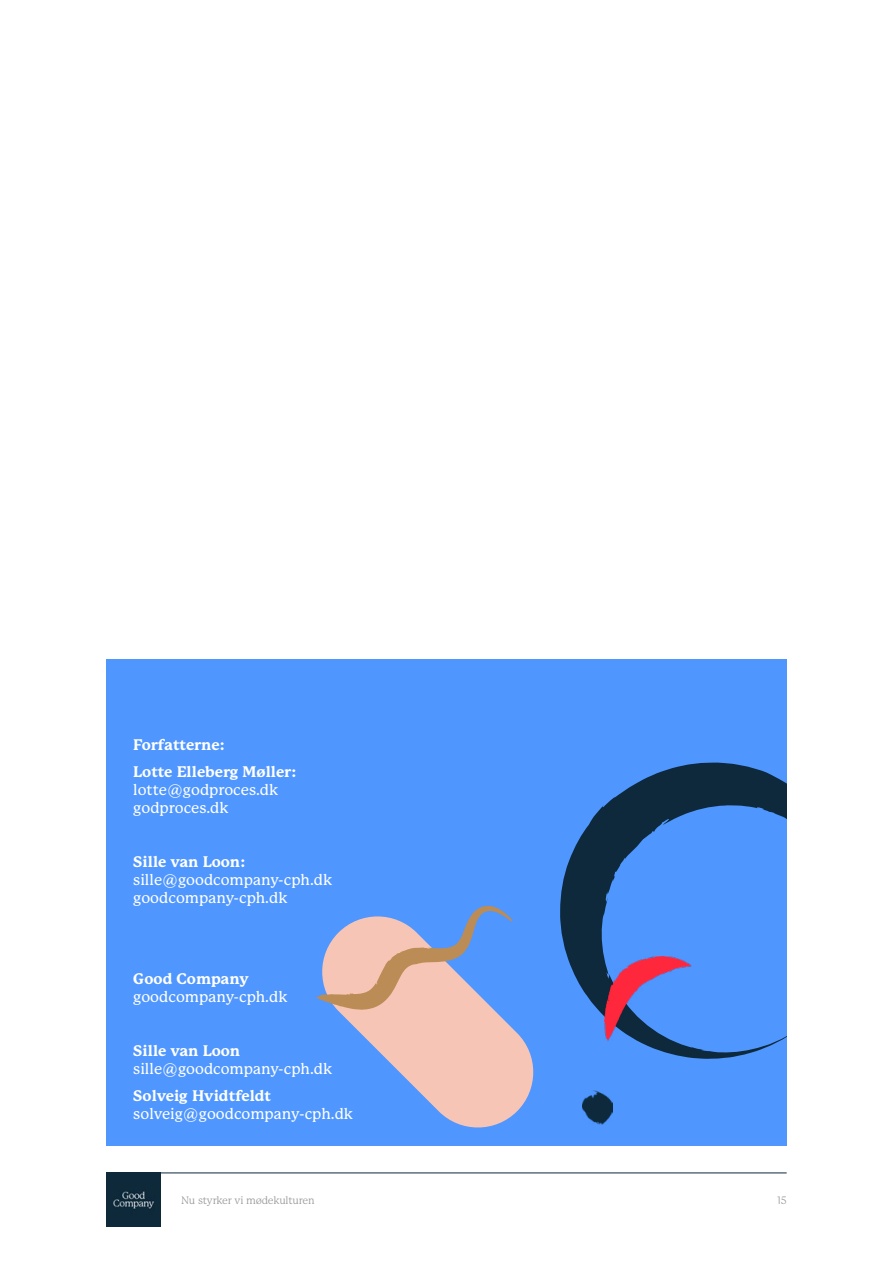
<style>
.page{position:relative;width:893px;height:1263px;background:#fff}
.page>*{position:absolute;margin:0;border:0;box-sizing:border-box;transform-origin:0 0}
.t1{font:500 15px/18px "P Mackinac Pro";color:#fff}
.t2{font:800 15px/27px "P22 Mackinac Pro";color:#fff}
.t3{font:10.5px "P22 Mackinac Pro";letter-spacing:-.02em;color:#9c9c9d}
</style>
<div class="page">
<img style="left:106px;top:1173px;width:54px;height:54px">
<hr style="left:106px;top:1172px;width:681px;height:1px;background:#0d293b">
<div style="left:106px;top:660px;width:681px;height:486px;background:#4f96ff"></div>
<svg style="left:560px;top:763px;width:227px;height:296px"></svg>
<svg style="left:315px;top:906px;width:218px;height:221px"></svg>
<img style="left:583px;top:1090px;width:30px;height:34px">
<img style="left:604px;top:957px;width:87px;height:84px">
<p class="t2" style="left:133px;top:731px;width:165px">Forfatterne:<br>Lotte Elleberg Møller:</p>
<p class="t1" style="left:133px;top:781px;width:147px">lotte@godproces.dk godproces.dk</p>
<p class="t2" style="left:133px;top:848px;width:114px">Sille van Loon:</p>
<p class="t1" style="left:133px;top:871px;width:200px">sille@goodcompany-cph.dk goodcompany-cph.dk</p>
<p class="t2" style="left:133px;top:965px;width:117px">Good Company</p>
<p class="t1" style="left:133px;top:988px;width:156px">goodcompany-cph.dk</p>
<p class="t2" style="left:133px;top:1037px;width:108px">Sille van Loon</p>
<p class="t1" style="left:133px;top:1060px;width:200px">sille@goodcompany-cph.dk</p>
<p class="t2" style="left:133px;top:1082px;width:139px">Solveig Hvidtfeldt</p>
<p class="t1" style="left:133px;top:1105px;width:221px">solveig@goodcompany-cph.dk</p>
<p class="t3" style="left:181px;top:1194px;width:135px">Nu styrker vi mødekulturen</p>
<p class="t3" style="left:777px;top:1194px;width:11px">15</p>
</div>
